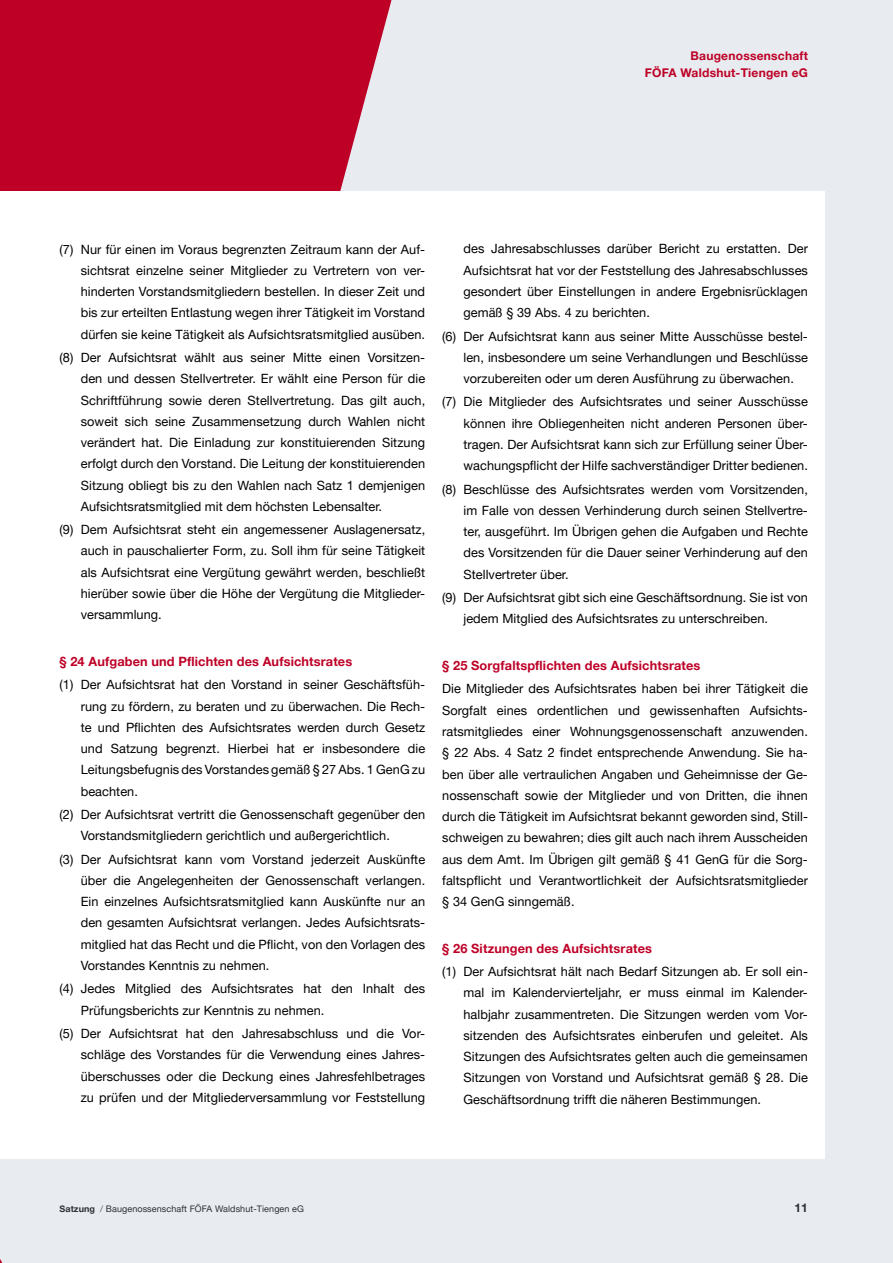
<style>
.page{position:relative;width:893px;height:1263px;background:#e8ebef}
.page>*{position:absolute;margin:0;border:0;box-sizing:border-box;transform-origin:0 0}
.t1{font:12.75px/21.3px "Helvetica Neue LT Pro";letter-spacing:.005em;color:#000;text-align:justify}
.t2{font:700 12.75px "Helvetica Neue LT Pro";letter-spacing:.01em;color:#be0027}
.t3{font:700 12px/17px "Helvetica Neue LT Pro";letter-spacing:.02em;color:#be0027;text-align:right}
.t4{font:700 12px "Helvetica Neue LT Pro";color:#2a3137}
.t5{font:9px "Helvetica Neue LT Pro";letter-spacing:.01em;color:#2a3137}
.s1{font-weight:700}
.s2{font-weight:300}
</style>
<div class="page">
<div style="left:0;top:0;width:391px;height:191px;background:#be0027"></div>
<div style="left:0;top:191px;width:825px;height:968px;background:#fff"></div>
<p class="t3" style="left:645px;top:47px;width:165px">Baugenossenschaft<br>FÖFA Waldshut-Tiengen eG</p>
<p class="t1" style="left:81px;top:238px;width:346px;text-indent:-21px">(7) Nur für einen im Voraus begrenzten Zeitraum kann der Auf&shy;sichtsrat einzelne seiner Mitglieder zu Vertretern von ver&shy;hinderten Vorstandsmitgliedern bestellen. In dieser Zeit und bis zur erteilten Entlastung wegen ihrer Tätigkeit im Vorstand dürfen sie keine Tätigkeit als Aufsichtsratsmitglied ausüben.</p>
<p class="t1" style="left:81px;top:347px;width:346px;text-indent:-21px">(8) Der Aufsichtsrat wählt aus seiner Mitte einen Vorsitzen&shy;den und dessen Stellvertreter. Er wählt eine Person für die Schriftführung sowie deren Stellvertretung. Das gilt auch, soweit sich seine Zusammensetzung durch Wahlen nicht verändert hat. Die Einladung zur konstituierenden Sitzung erfolgt durch den Vorstand. Die Leitung der konstituierenden Sitzung obliegt bis zu den Wahlen nach Satz 1 demjenigen Aufsichtsratsmitglied mit dem höchsten Lebensalter.</p>
<p class="t1" style="left:81px;top:519px;width:346px;text-indent:-21px">(9) Dem Aufsichtsrat steht ein angemessener Auslagenersatz, auch in pauschalierter Form, zu. Soll ihm für seine Tätigkeit als Aufsichtsrat eine Vergütung gewährt werden, beschließt hierüber sowie über die Höhe der Vergütung die Mitglieder&shy;versammlung.</p>
<p class="t2" style="left:60px;top:654px;width:294px">§ 24 Aufgaben und Pflichten des Aufsichtsrates</p>
<p class="t1" style="left:81px;top:674px;width:346px;text-indent:-21px">(1) Der Aufsichtsrat hat den Vorstand in seiner Geschäftsfüh&shy;rung zu fördern, zu beraten und zu überwachen. Die Rech&shy;te und Pflichten des Aufsichtsrates werden durch Gesetz und Satzung begrenzt. Hierbei hat er insbesondere die Leitungsbefugnis des Vorstandes gemäß § 27 Abs. 1 GenG zu beachten.</p>
<p class="t1" style="left:81px;top:803px;width:346px;text-indent:-21px">(2) Der Aufsichtsrat vertritt die Genossenschaft gegenüber den<br>Vorstandsmitgliedern gerichtlich und außergerichtlich.</p>
<p class="t1" style="left:81px;top:848px;width:346px;text-indent:-21px">(3) Der Aufsichtsrat kann vom Vorstand jederzeit Auskünfte über die Angelegenheiten der Genossenschaft verlangen.<br>Ein einzelnes Aufsichtsratsmitglied kann Auskünfte nur an den gesamten Aufsichtsrat verlangen. Jedes Aufsichtsrats&shy;mitglied hat das Recht und die Pflicht, von den Vorlagen des Vorstandes Kenntnis zu nehmen.</p>
<p class="t1" style="left:81px;top:978px;width:346px;text-indent:-21px">(4) Jedes Mitglied des Aufsichtsrates hat den Inhalt des<br>Prüfungsberichts zur Kenntnis zu nehmen.</p>
<p class="t1" style="left:81px;top:1022px;width:346px;text-indent:-21px">(5) Der Aufsichtsrat hat den Jahresabschluss und die Vor&shy;schläge des Vorstandes für die Verwendung eines Jahres&shy;überschusses oder die Deckung eines Jahresfehlbetrages zu prüfen und der Mitgliederversammlung vor Feststellung</p>
<p class="t1" style="left:463px;top:238px;width:346px">des Jahresabschlusses darüber Bericht zu erstatten. Der Aufsichtsrat hat vor der Feststellung des Jahresabschlusses gesondert über Einstellungen in andere Ergebnisrücklagen gemäß § 39 Abs. 4 zu berichten.</p>
<p class="t1" style="left:463px;top:325px;width:346px;text-indent:-21px">(6) Der Aufsichtsrat kann aus seiner Mitte Ausschüsse bestel&shy;len, insbesondere um seine Verhandlungen und Beschlüsse vorzubereiten oder um deren Ausführung zu überwachen.</p>
<p class="t1" style="left:463px;top:391px;width:346px;text-indent:-21px">(7) Die Mitglieder des Aufsichtsrates und seiner Ausschüsse können ihre Obliegenheiten nicht anderen Personen über&shy;tragen. Der Aufsichtsrat kann sich zur Erfüllung seiner Über&shy;wachungspflicht der Hilfe sachverständiger Dritter bedienen.</p>
<p class="t1" style="left:463px;top:478px;width:346px;text-indent:-21px">(8) Beschlüsse des Aufsichtsrates werden vom Vorsitzenden, im Falle von dessen Verhinderung durch seinen Stellvertre&shy;ter, ausgeführt. Im Übrigen gehen die Aufgaben und Rechte des Vorsitzenden für die Dauer seiner Verhinderung auf den Stellvertreter über.</p>
<p class="t1" style="left:463px;top:586px;width:346px;text-indent:-21px">(9) Der Aufsichtsrat gibt sich eine Geschäftsordnung. Sie ist von jedem Mitglied des Aufsichtsrates zu unterschreiben.</p>
<p class="t2" style="left:442px;top:658px;width:260px">§ 25 Sorgfaltspflichten des Aufsichtsrates</p>
<p class="t1" style="left:442px;top:678px;width:367px">Die Mitglieder des Aufsichtsrates haben bei ihrer Tätigkeit die Sorgfalt eines ordentlichen und gewissenhaften Aufsichts&shy;ratsmitgliedes einer Wohnungsgenossenschaft anzuwenden. § 22 Abs. 4 Satz 2 findet entsprechende Anwendung. Sie ha&shy;ben über alle vertraulichen Angaben und Geheimnisse der Ge&shy;nossenschaft sowie der Mitglieder und von Dritten, die ihnen durch die Tätigkeit im Aufsichtsrat bekannt geworden sind, Still&shy;schweigen zu bewahren; dies gilt auch nach ihrem Ausscheiden aus dem Amt. Im Übrigen gilt gemäß § 41 GenG für die Sorg&shy;faltspflicht und Verantwortlichkeit der Aufsichtsratsmitglieder § 34 GenG sinngemäß.</p>
<p class="t2" style="left:442px;top:940px;width:211px">§ 26 Sitzungen des Aufsichtsrates</p>
<p class="t1" style="left:463px;top:961px;width:346px;text-indent:-21px">(1) Der Aufsichtsrat hält nach Bedarf Sitzungen ab. Er soll ein&shy;mal im Kalendervierteljahr, er muss einmal im Kalender&shy;halbjahr zusammentreten. Die Sitzungen werden vom Vor&shy;sitzenden des Aufsichtsrates einberufen und geleitet. Als Sitzungen des Aufsichtsrates gelten auch die gemeinsamen Sitzungen von Vorstand und Aufsichtsrat gemäß § 28. Die Geschäftsordnung trifft die näheren Bestimmungen.</p>
<p class="t5" style="left:60px;top:1203px;width:246px"><span class="s1">Satzung</span> <span class="s2">/</span> Baugenossenschaft FÖFA Waldshut-Tiengen eG</p>
<p class="t4" style="left:795px;top:1200px;width:15px">11</p>
<p class="t5" style="left:108px;top:1203px;width:200px">Baugenossenschaft FÖFA Waldshut-Tiengen eG</p>
</div>
